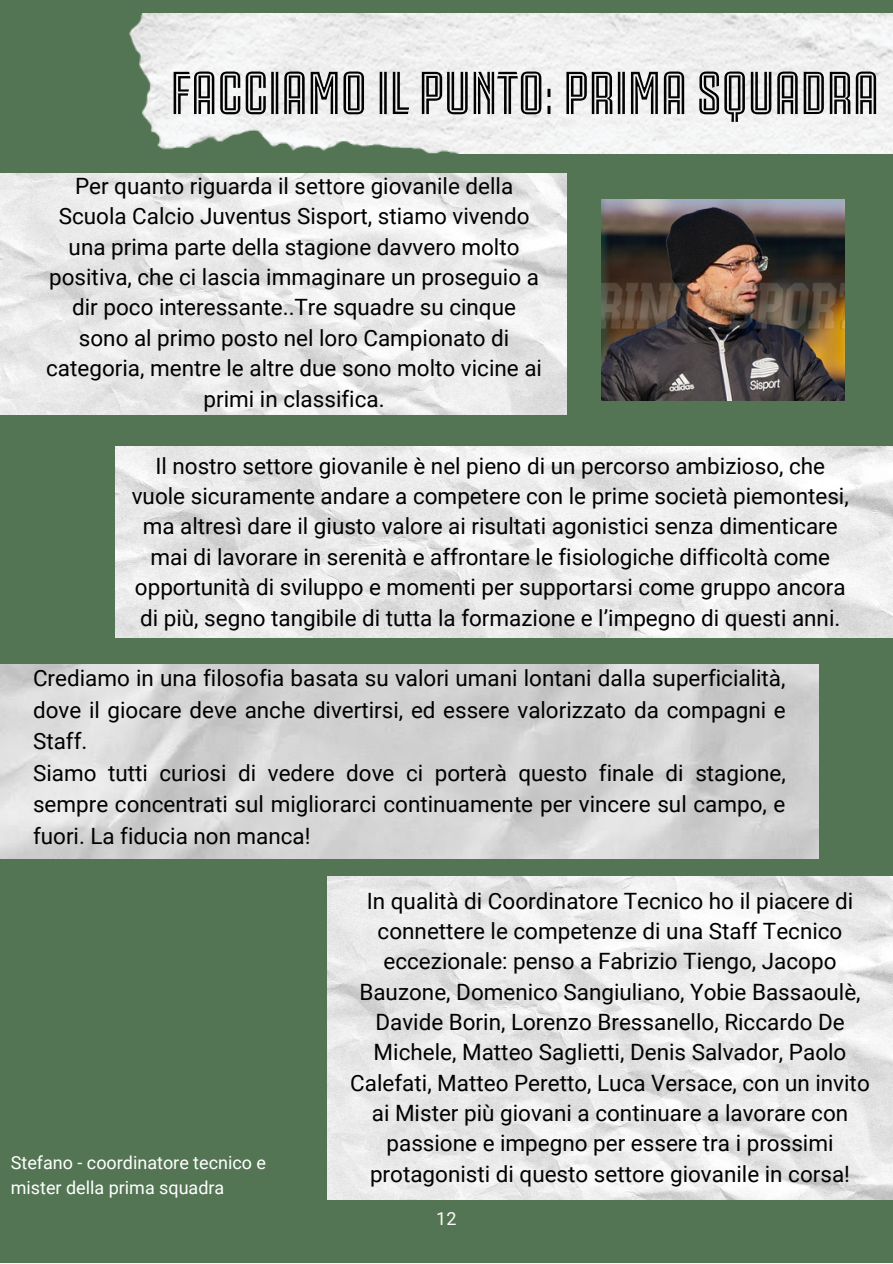
<style>
.page{position:relative;width:893px;height:1264px;background:#fff}
.page>*{position:absolute;margin:0;border:0;box-sizing:border-box;transform-origin:0 0}
.t1{font:60.75px "Juventus Fans Boldinline";color:#000}
.t2{font:22.5px/30.3px "Roboto";color:#000;text-align:center}
.t3{font:18px/24.8px "Roboto";color:#fff}
.t4{font:18px "Roboto";color:#fbfafa}
</style>
<div class="page">
<div style="left:0;top:0;width:892px;height:1262px;background:#537553"></div>
<img style="left:0;top:665px;width:818px;height:193px">
<img style="left:601px;top:199px;width:243px;height:201px">
<img style="left:129px;top:14px;width:763px;height:139px">
<img style="left:0;top:174px;width:567px;height:240px">
<img style="left:116px;top:446px;width:776px;height:191px">
<img style="left:328px;top:876px;width:564px;height:323px">
<h1 class="t1" style="left:170px;top:49px;width:710px">FACCIAMO IL PUNTO: PRIMA SQUADRA</h1>
<p class="t2" style="left:46px;top:171px;width:497px">Per quanto riguarda il settore giovanile della Scuola Calcio Juventus Sisport, stiamo vivendo una prima parte della stagione davvero molto positiva, che ci lascia immaginare un proseguio a dir poco interessante..Tre squadre su cinque sono al primo posto nel loro Campionato di categoria, mentre le altre due sono molto vicine ai primi in classifica.</p>
<p class="t2" style="left:132px;top:451px;width:718px">Il nostro settore giovanile è nel pieno di un percorso ambizioso, che vuole sicuramente andare a competere con le prime società piemontesi, ma altresì dare il giusto valore ai risultati agonistici senza dimenticare mai di lavorare in serenità e affrontare le fisiologiche difficoltà come opportunità di sviluppo e momenti per supportarsi come gruppo ancora di più, segno tangibile di tutta la formazione e l’impegno di questi anni.</p>
<p class="t2" style="left:33px;top:663px;width:754px;line-height:31.3px;text-align:left">Crediamo in una filosofia basata su valori umani lontani dalla superficialità, dove il giocare deve anche divertirsi, ed essere valorizzato da compagni e Staff.<br>Siamo tutti curiosi di vedere dove ci porterà questo finale di stagione, sempre concentrati sul migliorarci continuamente per vincere sul campo, e fuori. La fiducia non manca!</p>
<p class="t3" style="left:11px;top:1150px;width:256px">Stefano - coordinatore tecnico e mister della prima squadra</p>
<p class="t2" style="left:350px;top:885px;width:521px">In qualità di Coordinatore Tecnico ho il piacere di connettere le competenze di una Staff Tecnico eccezionale: penso a Fabrizio Tiengo, Jacopo Bauzone, Domenico Sangiuliano, Yobie Bassaoulè, Davide Borin, Lorenzo Bressanello, Riccardo De Michele, Matteo Saglietti, Denis Salvador, Paolo Calefati, Matteo Peretto, Luca Versace, con un invito ai Mister più giovani a continuare a lavorare con passione e impegno per essere tra i prossimi protagonisti di questo settore giovanile in corsa!</p>
<p class="t4" style="left:436px;top:1208px;width:22px">12</p>
</div>
